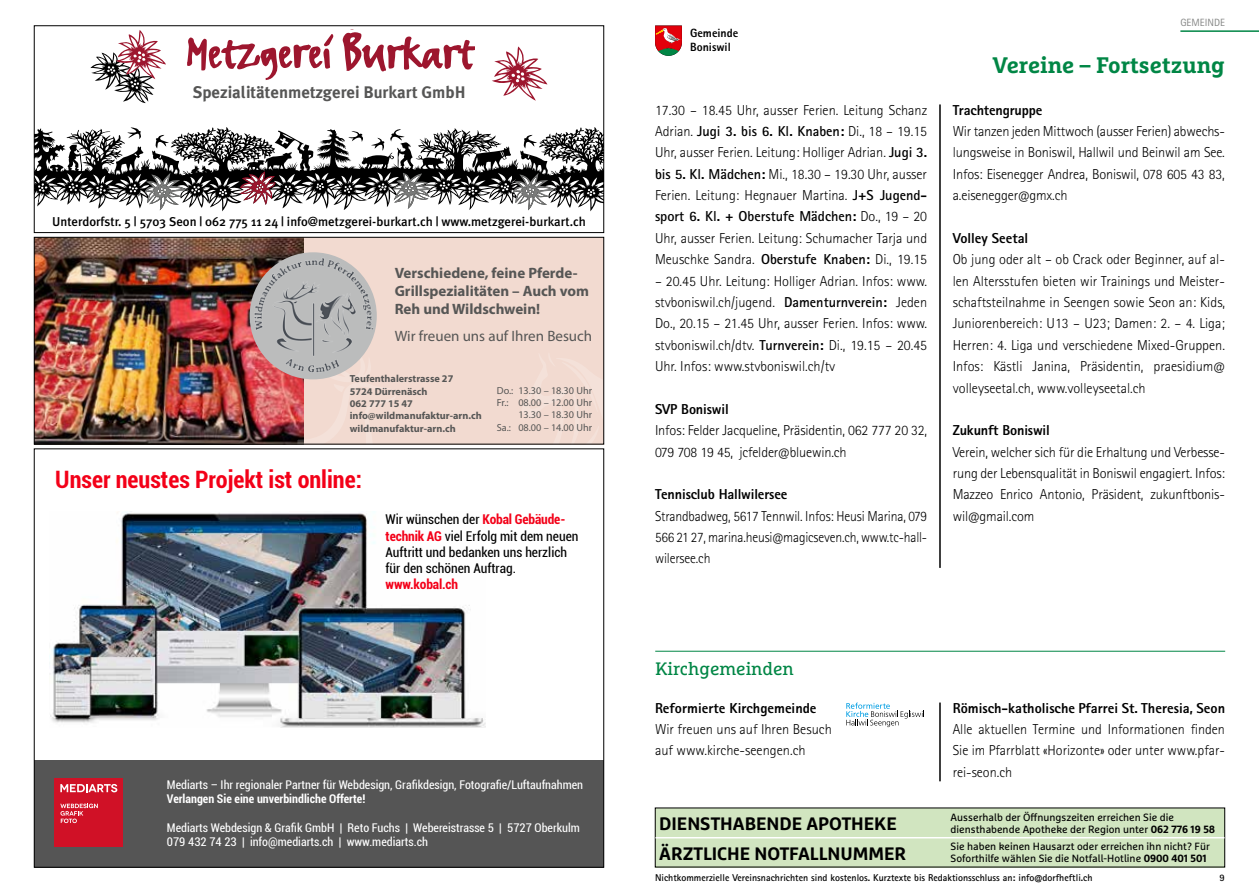
<style>
.page{position:relative;width:1259px;height:893px;background:#fff}
.page>*{position:absolute;margin:0;border:0;box-sizing:border-box;transform-origin:0 0}
.t1{font:700 condensed 24px "Roboto";color:#f30018}
.t2{font:700 22.5px "Marselis Slab Pro";color:#008645}
.t3{font:700 18px/30px "Marselis Pro";color:#000}
.t4{font:18px "Marselis Slab Pro";color:#008645}
.t5{font:700 16.8px "Meta Plus";color:#565655}
.t6{font:700 15px/18px "Myriad Pro";color:#565655}
.t7{font:15px "Myriad Pro";color:#565655}
.t8{font:300 14.4px/21.3px "Rotis Sans Serif Std";color:#000;text-align:justify}
.t9{font:800 14.4px "Rotis Sans Serif Std";color:#000}
.t10{font:300 14.4px/21.3px "Rotis Sans Serif Std";color:#000;text-align:justify;scale:.95 1}
.t11{font:condensed 13.5px/16.2px "Roboto";color:#000}
.t12{font:700 condensed 13.5px "Roboto";letter-spacing:-.01em;color:#f30018}
.t13{font:500 12.9px "Meta Plus";color:#000}
.t14{font:condensed 12px/14.4px "Roboto";color:#fff}
.t15{font:700 condensed 12px "Roboto";color:#fff}
.t16{font:800 12px/14.4px "Rotis Sans Serif Std";color:#000}
.t17{font:10.5px/12.6px "Marselis Pro";color:#000}
.t18{font:10.5px "Rotis Sans Serif Std";color:#868786}
.t19{font:700 10.2px/12.3px "Myriad Pro";color:#565655}
.t20{font:10.2px/12.3px "Myriad Pro";color:#565655;text-align:right}
.t21{font:700 9.9px "Rotis Sans Serif Std";color:#000}
.s1{font-weight:700;color:#f30018}
.s2{font-weight:700}
</style>
<div class="page">
<svg style="left:655px;top:26px;width:27px;height:30px"></svg>
<div style="left:34px;top:760px;width:570px;height:107px;background:#555"></div>
<div style="left:55px;top:778px;width:68px;height:68px;background:#d01126"></div>
<svg style="left:60px;top:784px;width:57px;height:8px"></svg>
<svg style="left:60px;top:804px;width:38px;height:19px"></svg>
<img style="left:49px;top:511px;width:436px;height:216px">
<hr style="left:1180px;top:30px;width:79px;height:2px;background:#008645">
<hr style="left:655px;top:651px;width:570px;height:1px;background:#008645">
<svg style="left:846px;top:703px;width:78px;height:24px"></svg>
<hr style="left:939px;top:105px;width:1px;height:463px;background:#000">
<hr style="left:939px;top:703px;width:1px;height:78px;background:#000">
<div style="left:655px;top:808px;width:569px;height:59px;background:#d1e5c0"></div>
<hr style="left:655px;top:837px;width:569px;height:1px;background:#fff">
<img style="left:36px;top:239px;width:268px;height:203px">
<div style="left:304px;top:237px;width:300px;height:207px;background:#f2dad0"></div>
<svg style="left:276px;top:375px;width:60px;height:67px"></svg>
<svg style="left:521px;top:352px;width:84px;height:98px"></svg>
<img style="left:247px;top:257px;width:130px;height:118px">
<div style="left:34px;top:237px;width:570px;height:207px;border:1px solid #000"></div>
<svg style="left:36px;top:127px;width:566px;height:85px"></svg>
<svg style="left:90px;top:29px;width:458px;height:75px"></svg>
<div style="left:34px;top:26px;width:570px;height:207px;border:1px solid #000"></div>
<p class="t5" style="left:193px;top:82px;width:274px">Spezialitätenmetzgerei Burkart GmbH</p>
<p class="t13" style="left:52px;top:214px;width:535px">Unterdorfstr. 5 | 5703 Seon | 062 775 11 24 | info@metzgerei-burkart.ch | www.metzgerei-burkart.ch</p>
<p class="t6" style="left:395px;top:263px;width:196px">Verschiedene, feine Pferde-<br>Grillspezialitäten – Auch vom<br>Reh und Wildschwein!</p>
<p class="t7" style="left:395px;top:326px;width:199px">Wir freuen uns auf Ihren Besuch</p>
<p class="t19" style="left:350px;top:372px;width:133px">Teufenthalerstrasse 27<br>5724 Dürrenäsch<br>062 777 15 47 info@wildmanufaktur-arn.ch wildmanufaktur-arn.ch</p>
<h1 class="t1" style="left:55px;top:462px;width:308px">Unser neustes Projekt ist online:</h1>
<p class="t20" style="left:497px;top:384px;width:97px">Do.: 13.30 – 18.30 Uhr<br>Fr.: 08.00 – 12.00 Uhr<br>13.30 – 18.30 Uhr<br>Sa.: 08.00 – 14.00 Uhr</p>
<p class="t11" style="left:386px;top:511px;width:194px">Wir wünschen der <span class="s1">Kobal Gebäude&shy;technik AG</span> viel Erfolg mit dem neuen<br>Auftritt und bedanken uns herzlich für den schönen Auftrag.</p>
<p class="t12" style="left:386px;top:575px;width:74px">www.kobal.ch</p>
<p class="t14" style="left:167px;top:777px;width:418px">Mediarts – Ihr regionaler Partner für Webdesign, Grafikdesign, Fotografie/Luftaufnahmen</p>
<p class="t15" style="left:167px;top:790px;width:200px">Verlangen Sie eine unverbindliche Offerte!</p>
<p class="t14" style="left:167px;top:820px;width:414px">Mediarts Webdesign &amp; Grafik GmbH | Reto Fuchs | Webereistrasse 5 | 5727 Oberkulm<br>079 432 74 23 | info@mediarts.ch | www.mediarts.ch</p>
<p class="t16" style="left:690px;top:25px;width:50px">Gemeinde<br>Boniswil</p>
<p class="t8" style="left:655px;top:99px;width:274px">17.30 – 18.45 Uhr, ausser Ferien. Leitung Schanz Adrian. <span class="s2">Jugi 3. bis 6. Kl. Knaben:</span> Di., 18 – 19.15<br>Uhr, ausser Ferien. Leitung: Holliger Adrian. <span class="s2">Jugi 3. bis 5. Kl. Mädchen:</span> Mi., 18.30 – 19.30 Uhr, ausser Ferien. Leitung: Hegnauer Martina. <span class="s2">J+S Jugend&shy;sport 6. Kl. + Oberstufe Mädchen:</span> Do., 19 – 20<br>Uhr, ausser Ferien. Leitung: Schumacher Tarja und Meuschke Sandra. <span class="s2">Oberstufe Knaben:</span> Di., 19.15</p>
<p class="t8" style="left:655px;top:270px;width:274px">– 20.45 Uhr. Leitung: Holliger Adrian. Infos: www. stvboniswil.ch/jugend. <span class="s2">Damenturnverein:</span> Jeden Do., 20.15 – 21.45 Uhr, ausser Ferien. Infos: www. stvboniswil.ch/dtv. <span class="s2">Turnverein:</span> Di., 19.15 – 20.45<br>Uhr. Infos: www.stvboniswil.ch/tv</p>
<p class="t9" style="left:655px;top:400px;width:75px">SVP Boniswil</p>
<p class="t8" style="left:655px;top:420px;width:274px">Infos: Felder Jacqueline, Präsidentin, 062 777 20 32,<br>079 708 19 45, jcfelder@bluewin.ch</p>
<p class="t9" style="left:655px;top:485px;width:134px">Tennisclub Hallwilersee</p>
<p class="t10" style="left:655px;top:505px;width:288px">Strandbadweg, 5617 Tennwil. Infos: Heusi Marina, 079<br>566 21 27, marina.heusi@magicseven.ch, www.tc-hall&shy;wilersee.ch</p>
<p class="t18" style="left:1180px;top:16px;width:46px">GEMEINDE</p>
<h2 class="t2" style="left:992px;top:51px;width:234px">Vereine – Fortsetzung</h2>
<p class="t9" style="left:952px;top:101px;width:91px">Trachtengruppe</p>
<p class="t8" style="left:952px;top:121px;width:274px">Wir tanzen jeden Mittwoch (ausser Ferien) abwechs&shy;lungsweise in Boniswil, Hallwil und Beinwil am See.<br>Infos: Eisenegger Andrea, Boniswil, 078 605 43 83, a.eisenegger@gmx.ch</p>
<p class="t9" style="left:952px;top:229px;width:77px">Volley Seetal</p>
<p class="t8" style="left:952px;top:249px;width:274px">Ob jung oder alt – ob Crack oder Beginner, auf al&shy;len Altersstufen bieten wir Trainings und Meister&shy;schaftsteilnahme in Seengen sowie Seon an: Kids, Juniorenbereich: U13 – U23; Damen: 2. – 4. Liga; Herren: 4. Liga und verschiedene Mixed-Gruppen.<br>Infos: Kästli Janina, Präsidentin, praesidium@ volleyseetal.ch, www.volleyseetal.ch</p>
<p class="t9" style="left:952px;top:421px;width:99px">Zukunft Boniswil</p>
<p class="t8" style="left:952px;top:441px;width:274px">Verein, welcher sich für die Erhaltung und Verbesse&shy;rung der Lebensqualität in Boniswil engagiert. Infos:<br>Mazzeo Enrico Antonio, Präsident, zukunftbonis&shy;wil@gmail.com</p>
<p class="t4" style="left:655px;top:657px;width:140px">Kirchgemeinden</p>
<p class="t9" style="left:655px;top:699px;width:163px">Reformierte Kirchgemeinde</p>
<p class="t8" style="left:655px;top:719px;width:178px">Wir freuen uns auf Ihren Besuch auf www.kirche-seengen.ch</p>
<p class="t9" style="left:952px;top:699px;width:274px">Römisch-katholische Pfarrei St. Theresia, Seon</p>
<p class="t8" style="left:952px;top:719px;width:274px">Alle aktuellen Termine und Informationen finden Sie im Pfarrblatt «Horizonte» oder unter www.pfar&shy;rei-seon.ch</p>
<p class="t3" style="left:659px;top:808px;width:248px">DIENSTHABENDE APOTHEKE<br>ÄRZTLICHE NOTFALLNUMMER</p>
<p class="t17" style="left:950px;top:811px;width:266px">Ausserhalb der Öffnungszeiten erreichen Sie die diensthabende Apotheke der Region unter <span class="s2">062 776 19 58</span></p>
<p class="t17" style="left:950px;top:840px;width:261px">Sie haben keinen Hausarzt oder erreichen ihn nicht? Für<br>Soforthilfe wählen Sie die Notfall-Hotline <span class="s2">0900 401 501</span></p>
<p class="t21" style="left:655px;top:871px;width:439px">Nichtkommerzielle Vereinsnachrichten sind kostenlos. Kurztexte bis Redaktionsschluss an: info@dorfheftli.ch</p>
<p class="t21" style="left:1219px;top:871px;width:7px">9</p>
</div>
